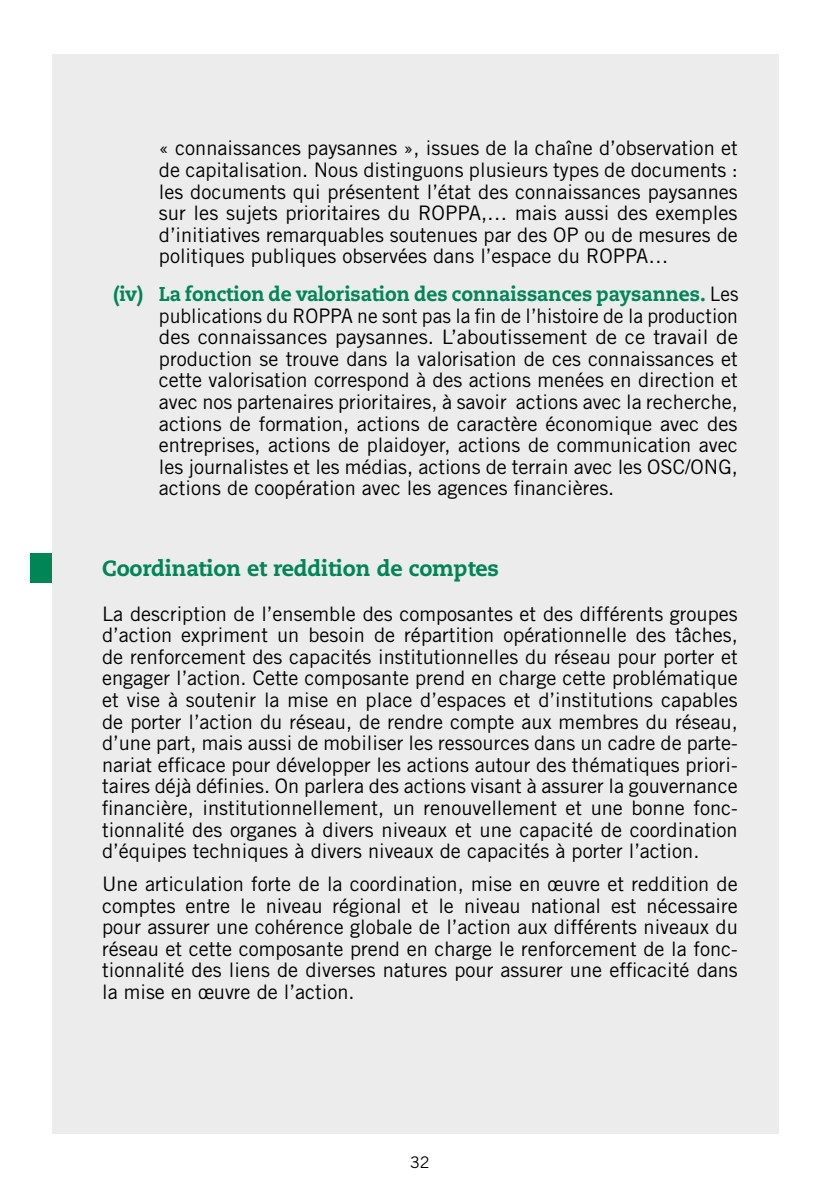
<style>
.page{position:relative;width:840px;height:1191px;background:#fff}
.page>*{position:absolute;margin:0;border:0;box-sizing:border-box;transform-origin:0 0}
.t1{font:800 22px "Caecilia LT Std";letter-spacing:-.005em;color:#008556}
.t2{font:20px/21.6px "Trade Gothic";color:#000;text-align:justify}
.t3{font:800 20px "Caecilia LT Std";color:#008556;scale:.95 1}
.t4{font:16px "Trade Gothic";color:#000}
.s1{font-family:"Trade Gothic";font-weight:400;color:#000}
</style>
<div class="page">
<div style="left:30px;top:553px;width:634px;height:29px;background:#008556"></div>
<div style="left:52px;top:54px;width:726px;height:1079px;background:#ececed"></div>
<p class="t2" style="left:159px;top:137px;width:580px">« connaissances paysannes », issues de la chaîne d’observation et de capitalisation. Nous distinguons plusieurs types de documents : les documents qui présentent l’état des connaissances paysannes sur les sujets prioritaires du ROPPA,… mais aussi des exemples d’initiatives remarquables soutenues par des OP ou de mesures de politiques publiques observées dans l’espace du ROPPA…</p>
<p class="t3" style="left:113px;top:281px;width:659px">(iv) La fonction de valorisation des connaissances paysannes. <span class="s1">Les</span></p>
<p class="t2" style="left:159px;top:304px;width:580px">publications du ROPPA ne sont pas la fin de l’histoire de la production des connaissances paysannes. L’aboutissement de ce travail de production se trouve dans la valorisation de ces connaissances et cette valorisation correspond à des actions menées en direction et avec nos partenaires prioritaires, à savoir actions avec la recherche, actions de formation, actions de caractère économique avec des entreprises, actions de plaidoyer, actions de communication avec les journalistes et les médias, actions de terrain avec les OSC/ONG, actions de coopération avec les agences financières.</p>
<p class="t1" style="left:102px;top:555px;width:398px">Coordination et reddition de comptes</p>
<p class="t2" style="left:102px;top:602px;width:637px">La description de l’ensemble des composantes et des différents groupes d’action expriment un besoin de répartition opérationnelle des tâches, de renforcement des capacités institutionnelles du réseau pour porter et engager l’action. Cette composante prend en charge cette problématique et vise à soutenir la mise en place d’espaces et d’institutions capables de porter l’action du réseau, de rendre compte aux membres du réseau, d’une part, mais aussi de mobiliser les ressources dans un cadre de parte&shy;nariat efficace pour développer les actions autour des thématiques priori&shy;taires déjà définies. On parlera des actions visant à assurer la gouvernance financière, institutionnellement, un renouvellement et une bonne fonc&shy;tionnalité des organes à divers niveaux et une capacité de coordination d’équipes techniques à divers niveaux de capacités à porter l’action.</p>
<p class="t2" style="left:102px;top:873px;width:637px">Une articulation forte de la coordination, mise en œuvre et reddition de comptes entre le niveau régional et le niveau national est nécessaire pour assurer une cohérence globale de l’action aux différents niveaux du réseau et cette composante prend en charge le renforcement de la fonc&shy;tionnalité des liens de diverses natures pour assurer une efficacité dans la mise en œuvre de l’action.</p>
<p class="t4" style="left:410px;top:1152px;width:21px">32</p>
</div>
